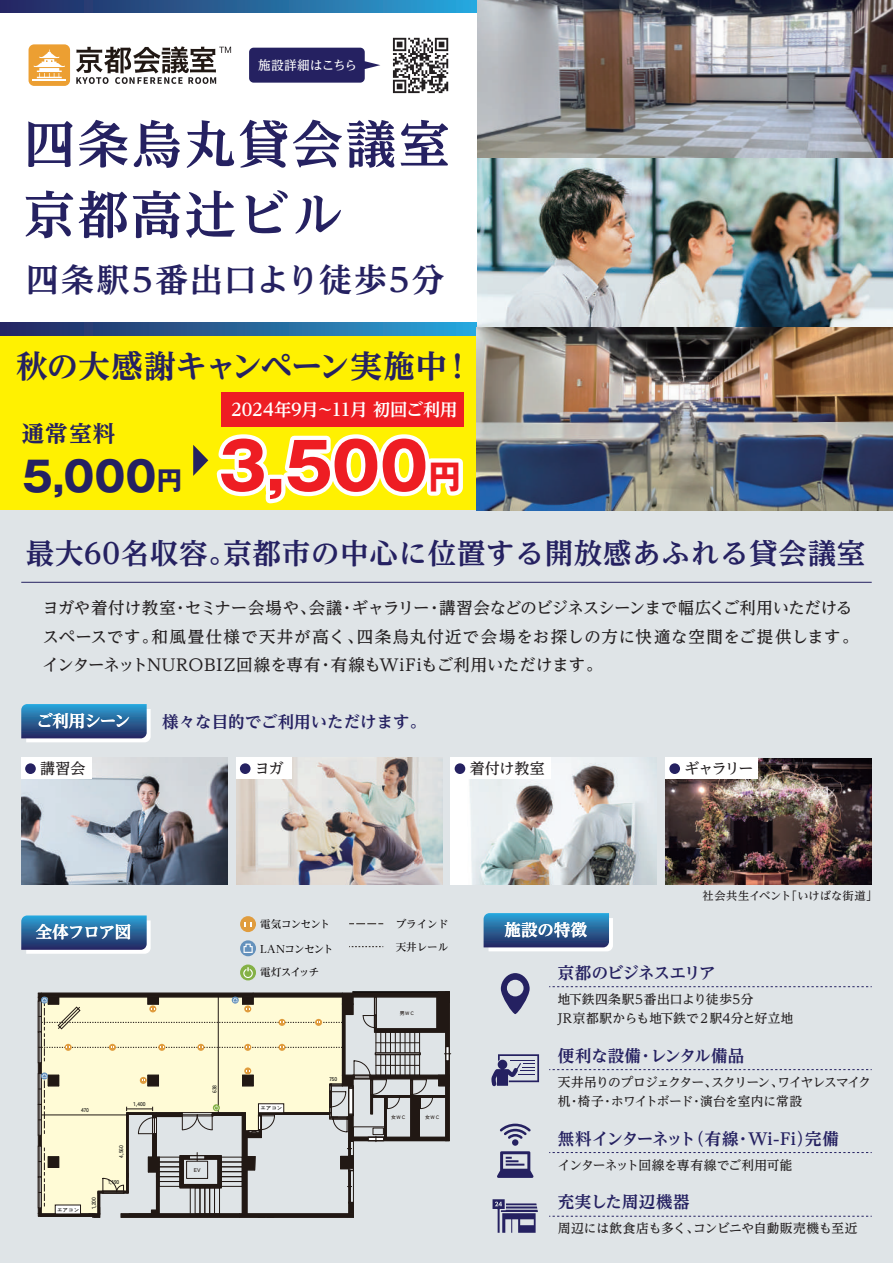
<style>
.page{position:relative;width:893px;height:1263px;background:#fff}
.page>*{position:absolute;margin:0;border:0;box-sizing:border-box;transform-origin:0 0}
.t1{font:700 64.2px "Gothic MB101 Pro";color:#ee1d23}
.t2{font:700 51px/70.5px "UD Reimin Pro";letter-spacing:.05em;color:#252161}
.t3{font:700 40.95px "Gothic MB101 Pro";color:#252161}
.t4{font:700 32.55px "UD Reimin Pro";letter-spacing:.065em;color:#252161}
.t5{font:700 expanded 31.5px "UD Reimin Pro";letter-spacing:-.005em;color:#252161}
.t6{font:700 28.5px "UD Reimin Pro";letter-spacing:.025em;color:#252161}
.t7{font:700 expanded 22.5px "UD Reimin Pro";color:#252161}
.t8{font:700 17.25px "UD Reimin Pro";letter-spacing:-.015em;color:#fff}
.t9{font:500 16.5px/28.5px "UD Reimin Pro";letter-spacing:.01em;color:#231f20}
.t10{font:700 16.5px "UD Reimin Pro";color:#252161}
.t11{font:700 16.5px "UD Reimin Pro";letter-spacing:-.05em;color:#252161}
.t12{font:700 16.5px "UD Reimin Pro";letter-spacing:-.025em;color:#fff}
.t13{font:700 16.5px "UD Reimin Pro";letter-spacing:-.065em;color:#252161}
.t14{font:700 16.5px "UD Reimin Pro";letter-spacing:.02em;color:#252161}
.t15{font:500 15px "UD Reimin Pro";letter-spacing:-.03em;color:#231f20}
.t16{font:500 12.75px/19.4px "UD Reimin Pro";letter-spacing:-.065em;color:#231f20}
.t17{font:500 12.75px "UD Reimin Pro";letter-spacing:-.025em;color:#231f20}
.t18{font:500 12.75px/19.4px "UD Reimin Pro";letter-spacing:.01em;color:#231f20}
.t19{font:500 12.75px "UD Reimin Pro";letter-spacing:-.02em;color:#fff}
.t20{font:500 11.25px "UD Reimin Pro";letter-spacing:.005em;color:#231f20}
.t21{font:500 10.5px/23px "Reim Pro";color:#070304}
.t22{font:500 10.5px "Reim Pro";letter-spacing:-.05em;color:#070304}
.t23{font:500 10.5px "Reim Pro";letter-spacing:-.055em;color:#070304}
.t24{font:500 10.5px "Reim Pro";letter-spacing:-.02em;color:#070304}
.t25{font:500 5.4px "Zen Kaku Gothic New";color:#030303}
.t26{font:500 5.4px "Zen Kaku Gothic New";color:#211814}
.t27{font:500 4.95px "Zen Kaku Gothic New";color:#211814}
.s1{font-size:25.5px}
.s2{font-size:32.7px}
</style>
<div class="page">
<div style="left:0;top:510px;width:893px;height:753px;background:#dfe4e7"></div>
<hr style="left:21px;top:582px;width:851px;height:1px;background:#252161">
<svg style="left:484px;top:913px;width:129px;height:38px;background:#4276a6"></svg>
<svg style="left:21px;top:915px;width:130px;height:39px;background:#477aa8"></svg>
<img style="left:476px;top:0;width:417px;height:327px">
<div style="left:0;top:323px;width:476px;height:187px;background:#fff101"></div>
<div style="left:29px;top:44px;width:41px;height:42px;background:#ec9f32;border-radius:6px"></div>
<hr style="left:33px;top:79px;width:33px;height:2px;background:#fff">
<svg style="left:34px;top:50px;width:31px;height:28px"></svg>
<svg style="left:76px;top:46px;width:155px;height:38px"></svg>
<svg style="left:0;top:0;width:476px;height:13px;background:#27639a"></svg>
<svg style="left:0;top:323px;width:476px;height:12px;background:#27639a"></svg>
<svg style="left:249px;top:48px;width:131px;height:35px;background:#3e3a73"></svg>
<svg style="left:549px;top:986px;width:323px;height:1px"></svg>
<svg style="left:501px;top:973px;width:29px;height:41px"></svg>
<svg style="left:549px;top:1152px;width:323px;height:1px"></svg>
<svg style="left:497px;top:1124px;width:36px;height:54px"></svg>
<svg style="left:549px;top:1069px;width:323px;height:1px"></svg>
<svg style="left:491px;top:1054px;width:48px;height:32px"></svg>
<svg style="left:549px;top:1216px;width:323px;height:1px"></svg>
<svg style="left:493px;top:1199px;width:45px;height:34px"></svg>
<svg style="left:38px;top:992px;width:413px;height:226px"></svg>
<div style="left:55px;top:1205px;width:26px;height:9px;background:#fff"></div>
<div style="left:258px;top:1103px;width:26px;height:10px;background:#fff;border:1px solid #211814"></div>
<svg style="left:240px;top:940px;width:16px;height:16px"></svg>
<svg style="left:243px;top:944px;width:10px;height:9px"></svg>
<div style="left:240px;top:916px;width:16px;height:16px;background:#e09c3e;border-radius:50%"></div>
<svg style="left:244px;top:922px;width:8px;height:4px"></svg>
<svg style="left:240px;top:964px;width:16px;height:16px"></svg>
<svg style="left:243px;top:967px;width:10px;height:11px"></svg>
<svg style="left:349px;top:923px;width:34px;height:1px"></svg>
<svg style="left:349px;top:946px;width:34px;height:1px"></svg>
<svg style="left:21px;top:704px;width:130px;height:38px;background:#4377a6"></svg>
<img style="left:21px;top:757px;width:206px;height:128px">
<img style="left:236px;top:757px;width:206px;height:128px">
<img style="left:451px;top:757px;width:206px;height:128px">
<img style="left:665px;top:759px;width:207px;height:126px">
<div style="left:21px;top:757px;width:71px;height:21px;background:#fff"></div>
<div style="left:25px;top:763px;width:11px;height:11px;background:#252161;border-radius:50%"></div>
<div style="left:451px;top:757px;width:100px;height:21px;background:#fff"></div>
<div style="left:455px;top:763px;width:10px;height:11px;background:#252161;border-radius:50%"></div>
<div style="left:665px;top:757px;width:93px;height:21px;background:#fff"></div>
<div style="left:669px;top:763px;width:11px;height:11px;background:#252161;border-radius:50%"></div>
<div style="left:236px;top:757px;width:55px;height:21px;background:#fff"></div>
<div style="left:240px;top:763px;width:11px;height:11px;background:#252161;border-radius:50%"></div>
<svg style="left:393px;top:38px;width:55px;height:55px"></svg>
<img style="left:476px;top:327px;width:417px;height:183px">
<div style="left:221px;top:392px;width:243px;height:34px;background:#ee1d23"></div>
<svg style="left:193px;top:434px;width:270px;height:70px"></svg>
<p class="t19" style="left:258px;top:55px;width:101px">施設詳細はこちら</p>
<h2 class="t2" style="left:24px;top:108px;width:427px">四条烏丸貸会議室京都高辻ビル</h2>
<h3 class="t4" style="left:26px;top:253px;width:420px">四条駅5番出口より徒歩5分</h3>
<h3 class="t5" style="left:16px;top:341px;width:459px">秋の大感謝キャンペーン実施中！</h3>
<p class="t8" style="left:231px;top:395px;width:228px">2024年9月～11月 初回ご利用</p>
<h3 class="t7" style="left:22px;top:415px;width:95px">通常室料</h3>
<h3 class="t3" style="left:22px;top:442px;width:162px">5,000<span class="s1">円</span></h3>
<h1 class="t1" style="left:218px;top:413px;width:245px">3,500<span class="s2">円</span></h1>
<h3 class="t6" style="left:26px;top:530px;width:841px">最大60名収容。京都市の中心に位置する開放感あふれる貸会議室</h3>
<p class="t9" style="left:43px;top:593px;width:818px">ヨガや着付け教室・セミナー会場や、会議・ギャラリー・講習会などのビジネスシーンまで幅広くご利用いただけるスペースです。和風畳仕様で天井が高く、四条烏丸付近で会場をお探しの方に快適な空間をご提供します。インターネットNUROBIZ回線を専有・有線もWiFiもご利用いただけます。</p>
<p class="t12" style="left:36px;top:707px;width:96px">ご利用シーン</p>
<p class="t10" style="left:162px;top:708px;width:265px">様々な目的でご利用いただけます。</p>
<p class="t15" style="left:40px;top:756px;width:47px">講習会</p>
<p class="t15" style="left:470px;top:756px;width:77px">着付け教室</p>
<p class="t15" style="left:684px;top:756px;width:70px">ギャラリー</p>
<p class="t15" style="left:255px;top:756px;width:30px">ヨガ</p>
<p class="t20" style="left:703px;top:886px;width:176px">社会共生イベント「いけばな街道」</p>
<p class="t21" style="left:396px;top:912px;width:54px">ブラインド天井レール</p>
<p class="t23" style="left:260px;top:915px;width:71px">電気コンセント</p>
<p class="t22" style="left:260px;top:940px;width:75px">LANコンセント</p>
<p class="t24" style="left:260px;top:963px;width:60px">電灯スイッチ</p>
<p class="t12" style="left:36px;top:918px;width:97px">全体フロア図</p>
<p class="t12" style="left:504px;top:916px;width:84px">施設の特徴</p>
<p class="t13" style="left:558px;top:959px;width:159px">京都のビジネスエリア</p>
<p class="t18" style="left:558px;top:989px;width:237px">地下鉄四条駅5番出口より徒歩5分<br>JR京都駅からも地下鉄で２駅4分と好立地</p>
<p class="t27" style="left:400px;top:1010px;width:16px">男ＷＣ</p>
<p class="t25" style="left:81px;top:1107px;width:9px">470</p>
<p class="t25" style="left:134px;top:1101px;width:14px">1,400</p>
<p class="t25" style="left:57px;top:1206px;width:24px">エアコン</p>
<p class="t25" style="left:90px;top:1209px;width:13px;rotate:-90deg">1,200</p>
<p class="t25" style="left:118px;top:1158px;width:14px;rotate:-90deg">4,560</p>
<p class="t25" style="left:108px;top:1179px;width:13px">1,190</p>
<p class="t25" style="left:211px;top:1093px;width:10px;rotate:-90deg">638</p>
<p class="t26" style="left:194px;top:1167px;width:8px">EV</p>
<p class="t25" style="left:260px;top:1105px;width:24px">エアコン</p>
<p class="t25" style="left:330px;top:1076px;width:9px">750</p>
<p class="t27" style="left:391px;top:1114px;width:16px">女ＷＣ</p>
<p class="t27" style="left:425px;top:1114px;width:16px">女ＷＣ</p>
<p class="t10" style="left:558px;top:1042px;width:188px">便利な設備・レンタル備品</p>
<p class="t16" style="left:558px;top:1072px;width:314px">天井吊りのプロジェクター、スクリーン、ワイヤレスマイク机・椅子・ホワイトボード・演台を室内に常設</p>
<p class="t11" style="left:558px;top:1125px;width:283px">無料インターネット（有線・Wi-Fi）完備</p>
<p class="t17" style="left:558px;top:1154px;width:236px">インターネット回線を専有線でご利用可能</p>
<p class="t14" style="left:558px;top:1188px;width:133px">充実した周辺機器</p>
<p class="t17" style="left:558px;top:1218px;width:301px">周辺には飲食店も多く、コンビニや自動販売機も至近</p>
</div>
